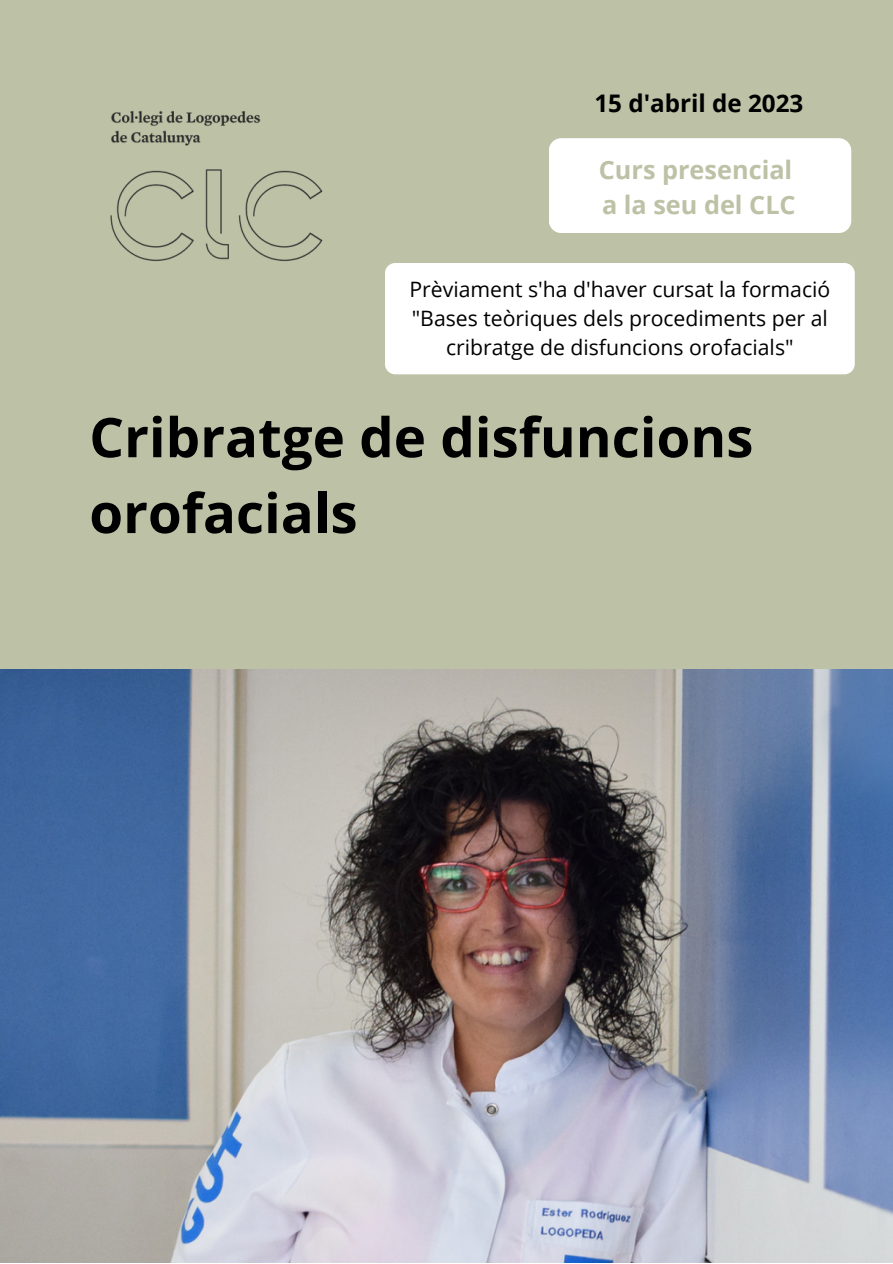
<style>
.page{position:relative;width:893px;height:1264px;background:#fff}
.page>*{position:absolute;margin:0;border:0;box-sizing:border-box;transform-origin:0 0}
.t1{font:700 54.6px/75.8px "Open Sans";color:#000}
.t2{font:700 25.2px/34.8px "Open Sans";color:#bdc1a5}
.t3{font:700 24.15px "Open Sans";color:#000}
.t4{font:21.15px/29.2px "Open Sans";color:#000;text-align:center}
</style>
<div class="page">
<div style="left:0;top:0;width:892px;height:1262px;background:#bdc1a5"></div>
<img style="left:110px;top:111px;width:213px;height:150px">
<img style="left:1px;top:669px;width:891px;height:593px">
<div style="left:548px;top:138px;width:303px;height:95px;background:#fff;border-radius:13px"></div>
<div style="left:385px;top:263px;width:469px;height:111px;background:#fff;border-radius:10px"></div>
<p class="t3" style="left:594px;top:86px;width:210px">15 d'abril de 2023</p>
<p class="t2" style="left:598px;top:152px;width:198px">Curs presencial a la seu del CLC</p>
<p class="t4" style="left:409px;top:274px;width:422px">Prèviament s'ha d'haver cursat la formació "Bases teòriques dels procediments per al cribratge de disfuncions orofacials"</p>
<h1 class="t1" style="left:89px;top:398px;width:665px">Cribratge de disfuncions orofacials</h1>
</div>
